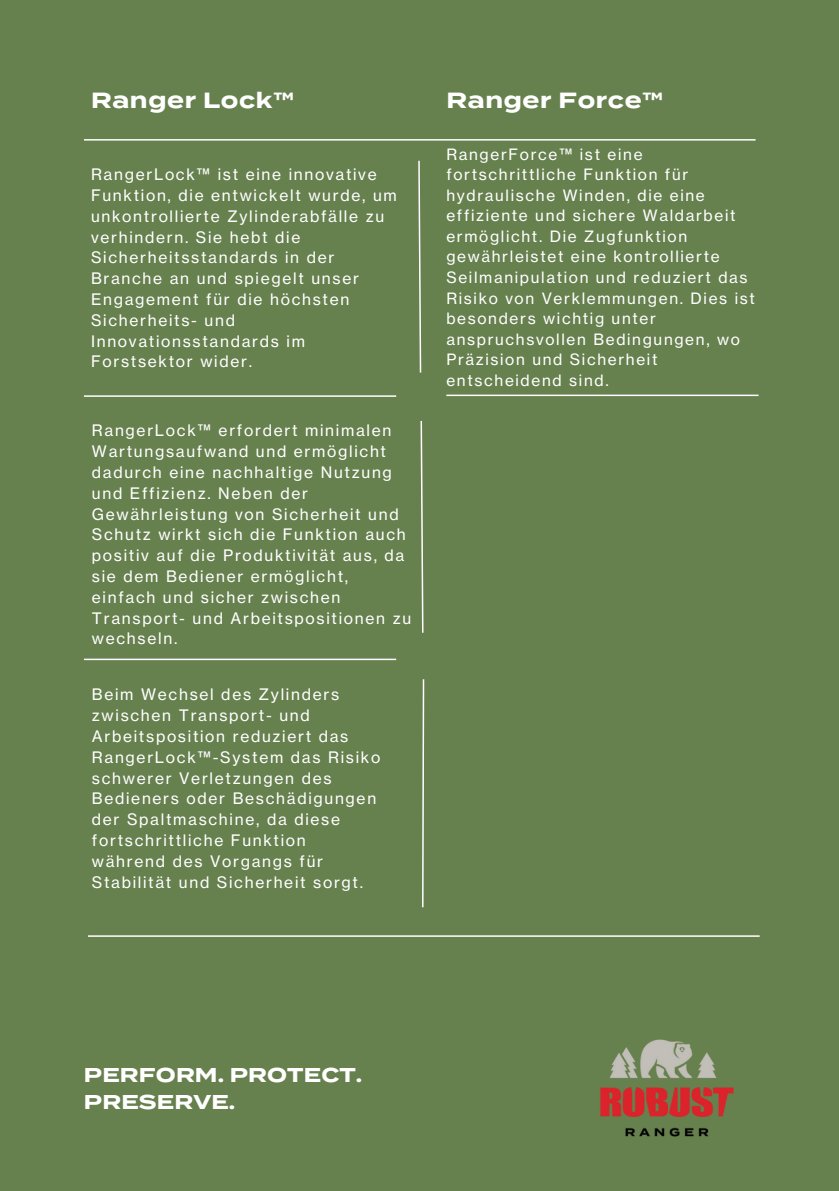
<style>
.page{position:relative;width:839px;height:1191px;background:#fff}
.page>*{position:absolute;margin:0;border:0;box-sizing:border-box;transform-origin:0 0}
.t1{font:700 22px "Termina";letter-spacing:.03em;color:#fff}
.t2{font:700 20px/27px "Termina";letter-spacing:.01em;color:#fff}
.t3{font:15.6px/20.8px "N Haas Grotesk TX Pro 55 Rg";letter-spacing:.11em;color:#fff}
.t4{font:15.4px/20.6px "N Haas Grotesk TX Pro 55 Rg";letter-spacing:.11em;color:#fff}
</style>
<div class="page">
<div style="left:0;top:0;width:838px;height:1191px;background:#66804e"></div>
<svg style="left:418px;top:160px;width:4px;height:213px"></svg>
<svg style="left:422px;top:679px;width:3px;height:229px"></svg>
<img style="left:600px;top:1039px;width:134px;height:98px">
<svg style="left:420px;top:421px;width:4px;height:212px"></svg>
<hr style="left:84px;top:395px;width:312px;height:2px;background:#fff">
<hr style="left:446px;top:395px;width:312px;height:1px;background:#fff">
<hr style="left:84px;top:659px;width:312px;height:1px;background:#fff">
<hr style="left:84px;top:139px;width:671px;height:2px;background:#fff">
<hr style="left:88px;top:935px;width:671px;height:2px;background:#fff">
<h2 class="t1" style="left:91px;top:87px;width:205px">Ranger Lock™</h2>
<p class="t3" style="left:91px;top:164px;width:307px">RangerLock™ ist eine innovative<br>Funktion, die entwickelt wurde, um unkontrollierte Zylinderabfälle zu verhindern. Sie hebt die<br>Sicherheitsstandards in der<br>Branche an und spiegelt unser<br>Engagement für die höchsten<br>Sicherheits- und<br>Innovationsstandards im<br>Forstsektor wider.</p>
<p class="t3" style="left:92px;top:420px;width:321px">RangerLock™ erfordert minimalen<br>Wartungsaufwand und ermöglicht dadurch eine nachhaltige Nutzung und Effizienz. Neben der<br>Gewährleistung von Sicherheit und<br>Schutz wirkt sich die Funktion auch positiv auf die Produktivität aus, da sie dem Bediener ermöglicht, einfach und sicher zwischen<br>Transport- und Arbeitspositionen zu wechseln.</p>
<p class="t3" style="left:92px;top:684px;width:290px">Beim Wechsel des Zylinders zwischen Transport- und<br>Arbeitsposition reduziert das<br>RangerLock™-System das Risiko schwerer Verletzungen des<br>Bedieners oder Beschädigungen der Spaltmaschine, da diese fortschrittliche Funktion während des Vorgangs für<br>Stabilität und Sicherheit sorgt.</p>
<h1 class="t1" style="left:446px;top:87px;width:219px">Ranger Force™</h1>
<p class="t4" style="left:446px;top:144px;width:310px">RangerForce™ ist eine fortschrittliche Funktion für hydraulische Winden, die eine effiziente und sichere Waldarbeit ermöglicht. Die Zugfunktion gewährleistet eine kontrollierte<br>Seilmanipulation und reduziert das<br>Risiko von Verklemmungen. Dies ist besonders wichtig unter anspruchsvollen Bedingungen, wo<br>Präzision und Sicherheit entscheidend sind.</p>
<p class="t2" style="left:84px;top:1061px;width:280px">PERFORM. PROTECT.<br>PRESERVE.</p>
</div>
